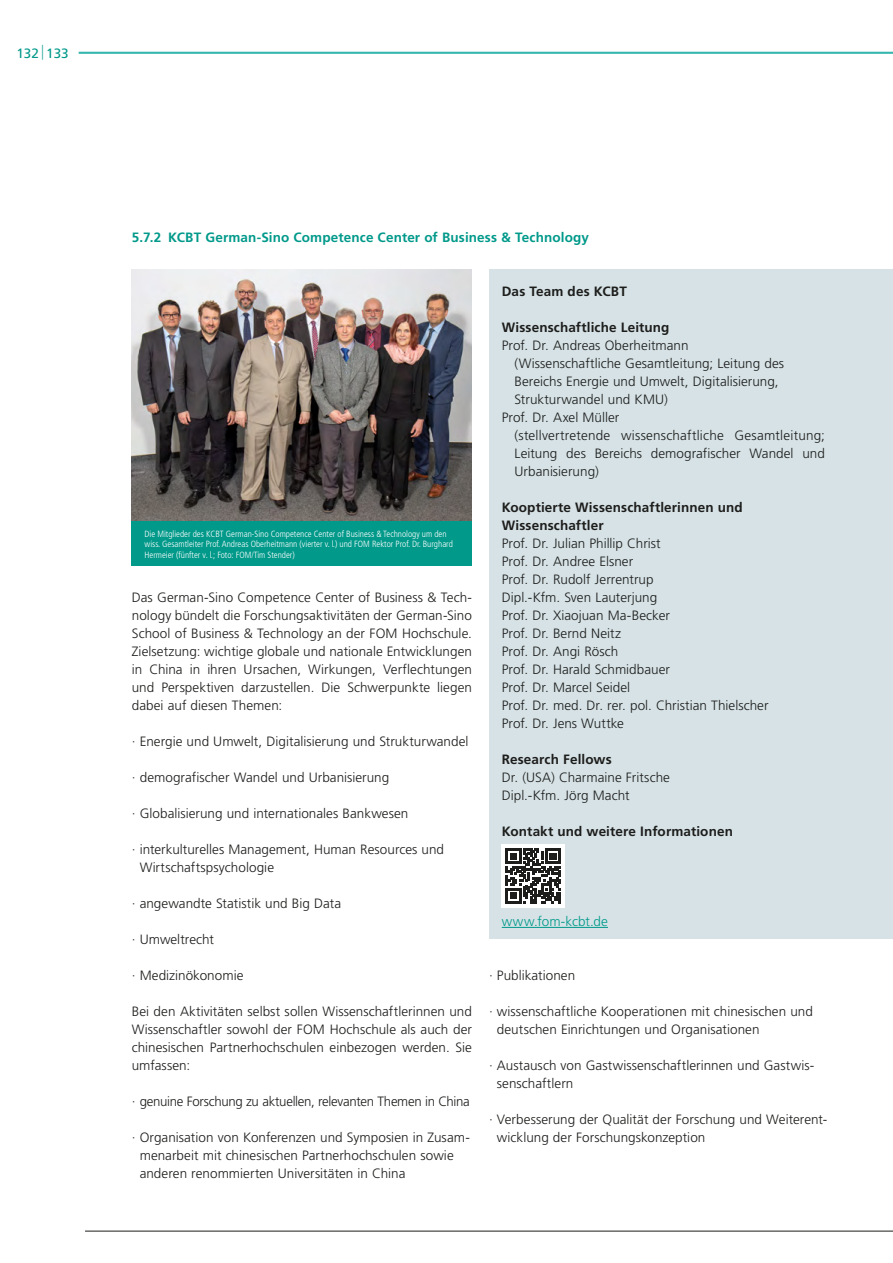
<style>
.page{position:relative;width:893px;height:1263px;background:#fff}
.page>*{position:absolute;margin:0;border:0;box-sizing:border-box;transform-origin:0 0}
.t1{font:300 13.5px/18px "Frutiger LT Pro";color:#1d1d1b}
.t2{font:700 13.5px/18px "Frutiger LT Pro";letter-spacing:.01em;color:#1d1d1b}
.t3{font:700 13.5px "Frutiger LT Pro";letter-spacing:.01em;color:#00998a}
.t4{font:300 13.5px "Frutiger LT Pro";letter-spacing:-.025em;color:#1d1d1b}
.t5{font:300 13.5px "Frutiger LT Pro";letter-spacing:.005em;color:#00998a}
.t6{font:13.5px "Frutiger LT Pro";color:#00998a}
.t7{font:300 condensed 9px/10.5px "Frutiger LT Pro";color:#fff}
.s1{font-weight:300;font-stretch:condensed;font-size:14.85px}
</style>
<div class="page">
<hr style="left:85px;top:1231px;width:808px;height:1px;background:#1d1d1b">
<div style="left:489px;top:269px;width:404px;height:670px;background:#d6e2e6"></div>
<hr style="left:502px;top:927px;width:106px;height:1px;background:#00998a">
<div style="left:502px;top:844px;width:63px;height:63px;background:#fff"></div>
<svg style="left:506px;top:848px;width:55px;height:55px"></svg>
<img style="left:132px;top:269px;width:340px;height:252px">
<div style="left:132px;top:521px;width:340px;height:45px;background:#00998a"></div>
<hr style="left:79px;top:52px;width:814px;height:2px;background:#37b6ae">
<p class="t6" style="left:16px;top:45px;width:54px">132 <span class="s1">|</span> 133</p>
<p class="t3" style="left:132px;top:229px;width:459px">5.7.2 KCBT German-Sino Competence Center of Business &amp; Technology</p>
<p class="t7" style="left:145px;top:528px;width:310px">Die Mitglieder des KCBT German-Sino Competence Center of Business &amp; Technology um den wiss. Gesamtleiter Prof. Andreas Oberheitmann (vierter v. l.) und FOM Rektor Prof. Dr. Burghard<br>Hermeier (fünfter v. l.; Foto: FOM/Tim Stender)</p>
<p class="t1" style="left:132px;top:589px;width:342px;text-align:justify">Das German-Sino Competence Center of Business &amp; Tech&shy;nology bündelt die Forschungsaktivitäten der German-Sino School of Business &amp; Technology an der FOM Hochschule.<br>Zielsetzung: wichtige globale und nationale Entwicklungen in China in ihren Ursachen, Wirkungen, Verflechtungen und Perspektiven darzustellen. Die Schwerpunkte liegen dabei auf diesen Themen:</p>
<p class="t1" style="left:132px;top:733px;width:338px">· Energie und Umwelt, Digitalisierung und Strukturwandel</p>
<p class="t1" style="left:132px;top:769px;width:259px">· demografischer Wandel und Urbanisierung</p>
<p class="t1" style="left:132px;top:805px;width:278px">· Globalisierung und internationales Bankwesen</p>
<p class="t1" style="left:140px;top:841px;width:306px;text-indent:-8px">· interkulturelles Management, Human Resources und<br>Wirtschaftspsychologie</p>
<p class="t1" style="left:132px;top:895px;width:211px">· angewandte Statistik und Big Data</p>
<p class="t1" style="left:132px;top:931px;width:84px">· Umweltrecht</p>
<p class="t1" style="left:132px;top:967px;width:113px">· Medizinökonomie</p>
<p class="t1" style="left:132px;top:1003px;width:342px;text-align:justify">Bei den Aktivitäten selbst sollen Wissenschaftlerinnen und Wissenschaftler sowohl der FOM Hochschule als auch der chinesischen Partnerhochschulen einbezogen werden. Sie umfassen:</p>
<p class="t4" style="left:132px;top:1094px;width:339px">· genuine Forschung zu aktuellen, relevanten Themen in China</p>
<p class="t1" style="left:140px;top:1129px;width:332px;text-indent:-8px">· Organisation von Konferenzen und Symposien in Zusam&shy;menarbeit mit chinesischen Partnerhochschulen sowie anderen renommierten Universitäten in China</p>
<p class="t2" style="left:502px;top:282px;width:127px">Das Team des KCBT</p>
<p class="t2" style="left:502px;top:318px;width:169px">Wissenschaftliche Leitung</p>
<p class="t1" style="left:502px;top:337px;width:188px">Prof. Dr. Andreas Oberheitmann</p>
<p class="t1" style="left:514px;top:355px;width:271px">(Wissenschaftliche Gesamtleitung; Leitung des</p>
<p class="t1" style="left:514px;top:373px;width:266px">Bereichs Energie und Umwelt, Digitalisierung,</p>
<p class="t1" style="left:514px;top:391px;width:155px">Strukturwandel und KMU)</p>
<p class="t1" style="left:502px;top:409px;width:119px">Prof. Dr. Axel Müller</p>
<p class="t1" style="left:514px;top:427px;width:312px">(stellvertretende wissenschaftliche Gesamtleitung;</p>
<p class="t1" style="left:514px;top:445px;width:312px">Leitung des Bereichs demografischer Wandel und</p>
<p class="t1" style="left:514px;top:463px;width:86px">Urbanisierung)</p>
<p class="t2" style="left:502px;top:498px;width:243px">Kooptierte Wissenschaftlerinnen und<br>Wissenschaftler</p>
<p class="t1" style="left:502px;top:535px;width:268px">Prof. Dr. Julian Phillip Christ<br>Prof. Dr. Andree Elsner<br>Prof. Dr. Rudolf Jerrentrup<br>Dipl.-Kfm. Sven Lauterjung<br>Prof. Dr. Xiaojuan Ma-Becker<br>Prof. Dr. Bernd Neitz<br>Prof. Dr. Angi Rösch<br>Prof. Dr. Harald Schmidbauer<br>Prof. Dr. Marcel Seidel<br>Prof. Dr. med. Dr. rer. pol. Christian Thielscher<br>Prof. Dr. Jens Wuttke</p>
<p class="t2" style="left:502px;top:750px;width:111px">Research Fellows</p>
<p class="t1" style="left:502px;top:768px;width:170px">Dr. (USA) Charmaine Fritsche<br>Dipl.-Kfm. Jörg Macht</p>
<p class="t2" style="left:502px;top:822px;width:233px">Kontakt und weitere Informationen</p>
<p class="t5" style="left:502px;top:914px;width:108px">www.fom-kcbt.de</p>
<p class="t1" style="left:489px;top:967px;width:88px">· Publikationen</p>
<p class="t1" style="left:497px;top:1003px;width:317px;text-indent:-8px">· wissenschaftliche Kooperationen mit chinesischen und deutschen Einrichtungen und Organisationen</p>
<p class="t1" style="left:497px;top:1057px;width:319px;text-indent:-8px">· Austausch von Gastwissenschaftlerinnen und Gastwis&shy;senschaftlern</p>
<p class="t1" style="left:497px;top:1111px;width:332px;text-indent:-8px">· Verbesserung der Qualität der Forschung und Weiterent&shy;wicklung der Forschungskonzeption</p>
</div>
